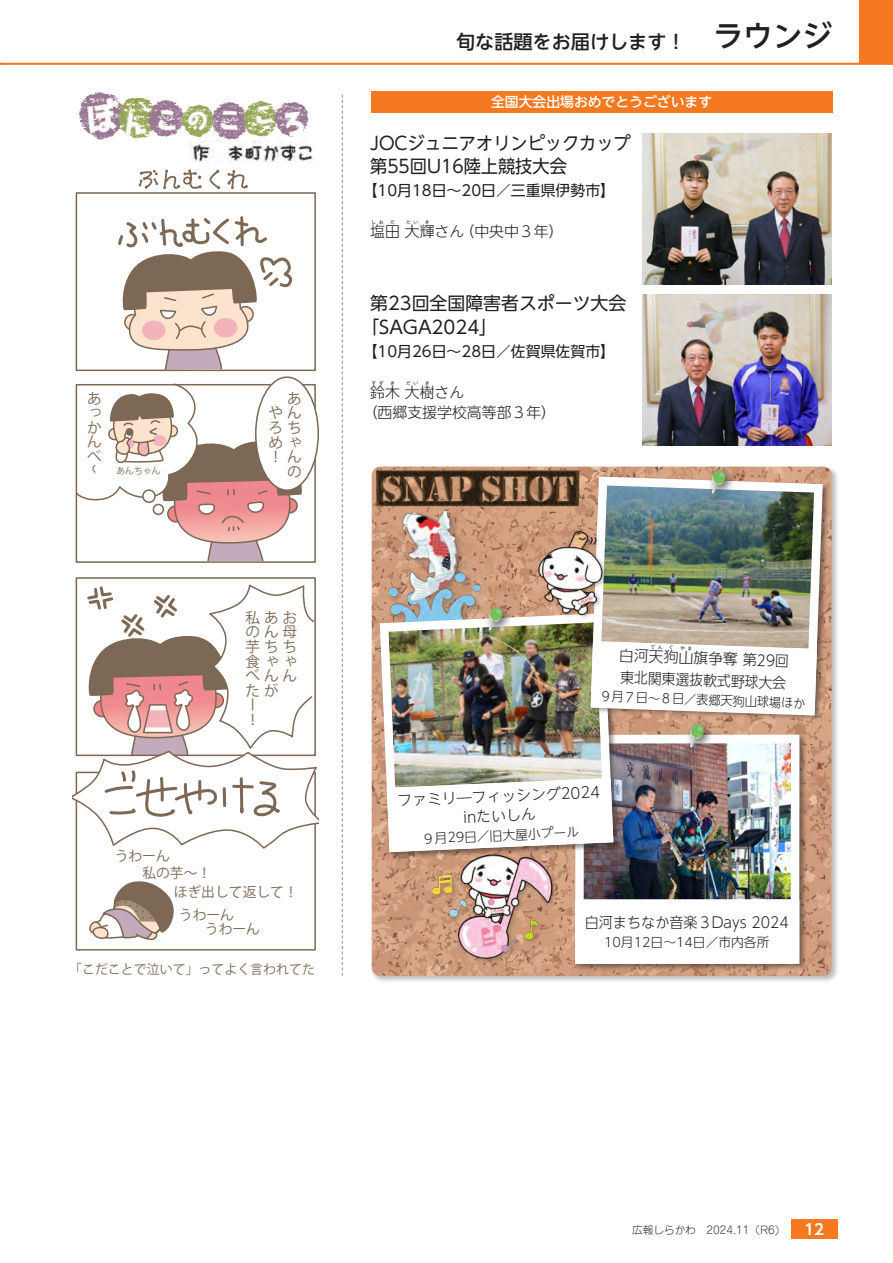
<style>
.page{position:relative;width:893px;height:1263px;background:#fff}
.page>*{position:absolute;margin:0;border:0;box-sizing:border-box;transform-origin:0 0}
.t1{font:500 29.7px "UD Shin Go NT Pro";color:#231f20}
.t2{font:500 19.2px "UD Shin Go NT Pro";color:#231f20}
.t3{font:18.15px "Yenti EG Extra SJIS 90 msp RKSJ V";letter-spacing:-.02em;color:#000}
.t4{font:18px/23.4px "UD Shin Go NT Pro";color:#231f20;scale:.95 1}
.t5{font:18px/23.4px "UD Shin Go NT Pro";color:#231f20}
.t6{font:300 14.85px/19.5px "UD Shin Go NT Pro";color:#231f20;text-align:center}
.t7{font:14.85px "UD Shin Go NT Pro";color:#231f20}
.t8{font:300 14.85px "UD Shin Go NT Pro";color:#231f20;scale:.95 1}
.t9{font:300 14.85px "UD Shin Go NT Pro";color:#231f20;scale:.93 1}
.t10{font:700 14.85px "UD Shin Go NT Pro De";color:#fff}
.t11{font:14.55px/14.5px "Yenti EG Extra SJIS 90 msp RKSJ V";color:#7c6854;text-align:justify}
.t12{font:13.8px/14.7px "Yenti EG Extra SJIS 90 msp RKSJ V";color:#7c6854}
.t13{font:500 13.8px "UD Shin Go NT Pro";color:#fff}
.t14{font:13.05px "Yenti EG Extra SJIS 90 msp RKSJ V";color:#7c6854}
.t15{font:300 12.75px "UD Shin Go NT Pro";color:#231f20}
.t16{font:300 12.75px "UD Shin Go NT Pro";color:#231f20;scale:.95 1}
.t17{font:300 10.65px "Jun 101 Pro";color:#231f20}
.t18{font:8.85px "Yenti EG Extra SJIS 90 msp RKSJ V";color:#7c6854}
.t19{font:300 4.8px "UD Shin Go NT Pro";letter-spacing:.555em;color:#231f20}
</style>
<div class="page">
<div style="left:859px;top:26px;width:34px;height:38px;background:#f47921"></div>
<div style="left:859px;top:0;width:34px;height:32px;background:#f47921"></div>
<img style="left:642px;top:134px;width:189px;height:151px">
<img style="left:642px;top:294px;width:189px;height:151px">
<div style="left:370px;top:465px;width:469px;height:518px;background:#231f20;opacity:.3"></div>
<img style="left:372px;top:467px;width:459px;height:509px">
<img style="left:376px;top:471px;width:100px;height:36px">
<img style="left:476px;top:471px;width:103px;height:36px">
<div style="left:574px;top:733px;width:233px;height:238px;background:#231f20;opacity:.5"></div>
<svg style="left:571px;top:730px;width:233px;height:238px"></svg>
<img style="left:584px;top:743px;width:207px;height:156px">
<div style="left:575px;top:899px;width:224px;height:65px;background:#fff"></div>
<div style="left:385px;top:507px;width:106px;height:133px;background:#231f20;opacity:.3"></div>
<img style="left:383px;top:509px;width:103px;height:100px">
<img style="left:375px;top:609px;width:243px;height:247px">
<img style="left:389px;top:622px;width:213px;height:156px">
<svg style="left:387px;top:778px;width:226px;height:74px"></svg>
<div style="left:589px;top:475px;width:241px;height:245px;background:#231f20;opacity:.5"></div>
<svg style="left:586px;top:472px;width:241px;height:245px"></svg>
<div style="left:685px;top:719px;width:30px;height:39px;background:#231f20;opacity:.75"></div>
<img style="left:687px;top:724px;width:19px;height:23px">
<div style="left:707px;top:466px;width:30px;height:38px;background:#231f20;opacity:.75"></div>
<img style="left:709px;top:470px;width:19px;height:15px">
<div style="left:484px;top:602px;width:30px;height:39px;background:#231f20;opacity:.75"></div>
<img style="left:486px;top:607px;width:19px;height:23px">
<img style="left:422px;top:844px;width:137px;height:122px">
<img style="left:538px;top:519px;width:53px;height:102px">
<div style="left:791px;top:1219px;width:47px;height:19px;background:#f47921"></div>
<hr style="left:0;top:63px;width:893px;height:2px;background:#f47921">
<svg style="left:342px;top:95px;width:1px;height:881px"></svg>
<img style="left:79px;top:92px;width:230px;height:48px">
<img style="left:189px;top:141px;width:125px;height:21px">
<svg style="left:118px;top:216px;width:175px;height:152px"></svg>
<svg style="left:75px;top:382px;width:229px;height:181px"></svg>
<div style="left:143px;top:490px;width:12px;height:12px;background:#fff;border-radius:50%"></div>
<div style="left:142px;top:489px;width:14px;height:14px;border:2px solid #7c6854;border-radius:50%"></div>
<div style="left:153px;top:504px;width:10px;height:10px;background:#fff;border-radius:50%"></div>
<div style="left:153px;top:504px;width:11px;height:11px;border:2px solid #7c6854;border-radius:50%"></div>
<div style="left:76px;top:384px;width:240px;height:179px;border:2px solid #7c6854"></div>
<div style="left:76px;top:192px;width:240px;height:179px;border:2px solid #7c6854"></div>
<div style="left:256px;top:377px;width:62px;height:113px;background:#fff;border-radius:50%"></div>
<div style="left:255px;top:376px;width:64px;height:115px;border:2px solid #7c6854;border-radius:50%"></div>
<svg style="left:73px;top:584px;width:246px;height:367px"></svg>
<svg style="left:139px;top:170px;width:63px;height:19px"></svg>
<svg style="left:209px;top:170px;width:11px;height:19px"></svg>
<svg style="left:227px;top:170px;width:21px;height:19px"></svg>
<div style="left:371px;top:91px;width:461px;height:22px;background:#f47921"></div>
<img style="left:591px;top:485px;width:226px;height:230px">
<p class="t11" style="left:87px;top:391px;width:16px">あっかんべ</p>
<p class="t11" style="left:87px;top:464px;width:11px">〜</p>
<p class="t18" style="left:116px;top:466px;width:46px">あんちゃん</p>
<p class="t11" style="left:269px;top:391px;width:34px;text-align:right">あ<br>やんろちめゃん<br>の</p>
<p class="t11" style="left:269px;top:450px;width:10px">！</p>
<p class="t11" style="left:245px;top:610px;width:53px">私あおのん母芋ちち食ゃゃべんんたが</p>
<p class="t11" style="left:245px;top:713px;width:10px">！</p>
<p class="t11" style="left:245px;top:698px;width:10px">ー</p>
<p class="t12" style="left:115px;top:849px;width:57px">うわーん</p>
<p class="t12" style="left:142px;top:866px;width:70px">私の芋~!</p>
<p class="t12" style="left:174px;top:885px;width:126px">ほぎ出して返して!</p>
<p class="t12" style="left:205px;top:907px;width:57px;text-indent:-26px">うわーん<br>うわーん</p>
<p class="t14" style="left:69px;top:962px;width:247px">「こだことで泣いて」ってよく言われてた</p>
<p class="t2" style="left:456px;top:26px;width:231px">旬な話題をお届けします！</p>
<h1 class="t1" style="left:713px;top:12px;width:121px">ラウンジ</h1>
<p class="t13" style="left:491px;top:91px;width:223px">全国大会出場おめでとうございます</p>
<p class="t4" style="left:370px;top:130px;width:276px">JOCジュニアオリンピックカップ第55回U16陸上競技大会</p>
<p class="t7" style="left:363px;top:178px;width:254px">【10月18日～20日／三重県伊勢市【</p>
<p class="t3" style="left:436px;top:184px;width:194px">応募箱を持つしらかわん</p>
<p class="t19" style="left:371px;top:218px;width:14px">しお</p>
<p class="t19" style="left:390px;top:218px;width:6px">だ</p>
<p class="t19" style="left:406px;top:218px;width:14px">たい</p>
<p class="t19" style="left:425px;top:218px;width:6px">き</p>
<p class="t6" style="left:459px;top:221px;width:106px">（中央中３年(</p>
<p class="t6" style="left:370px;top:221px;width:96px">塩田大輝さん</p>
<p class="t5" style="left:361px;top:291px;width:267px;text-indent:9px">第23回全国障害者スポーツ大会「SAGA2024「</p>
<p class="t7" style="left:363px;top:339px;width:254px">【10月26日～28日／佐賀県佐賀市【</p>
<p class="t19" style="left:371px;top:379px;width:14px">すず</p>
<p class="t19" style="left:390px;top:379px;width:6px">き</p>
<p class="t19" style="left:406px;top:379px;width:14px">だい</p>
<p class="t19" style="left:425px;top:379px;width:6px">き</p>
<p class="t6" style="left:363px;top:402px;width:195px">（西郷支援学校高等部３年(</p>
<p class="t6" style="left:370px;top:382px;width:96px">鈴木大樹さん</p>
<p class="t6" style="left:619px;top:645px;width:171px;rotate:2deg">白河天狗山旗争奪第29回</p>
<p class="t9" style="left:621px;top:665px;width:180px;rotate:2deg">東北関東選抜軟式野球大会</p>
<p class="t16" style="left:600px;top:686px;width:218px;rotate:2deg">９月７日～８日／表郷天狗山球場ほか</p>
<p class="t6" style="left:397px;top:791px;width:204px;rotate:-3deg">ファミリ―フィッシング2024 inたいしん</p>
<p class="t15" style="left:422px;top:828px;width:159px;rotate:-2deg">９月29日／旧大屋小プール</p>
<p class="t8" style="left:585px;top:911px;width:216px">白河まちなか音楽３Days 2024</p>
<p class="t15" style="left:604px;top:932px;width:167px">10月12日～14日／市内各所</p>
<p class="t17" style="left:632px;top:1221px;width:149px">広報しらかわ　2024.11（R6(</p>
<p class="t10" style="left:804px;top:1217px;width:21px">12</p>
</div>
